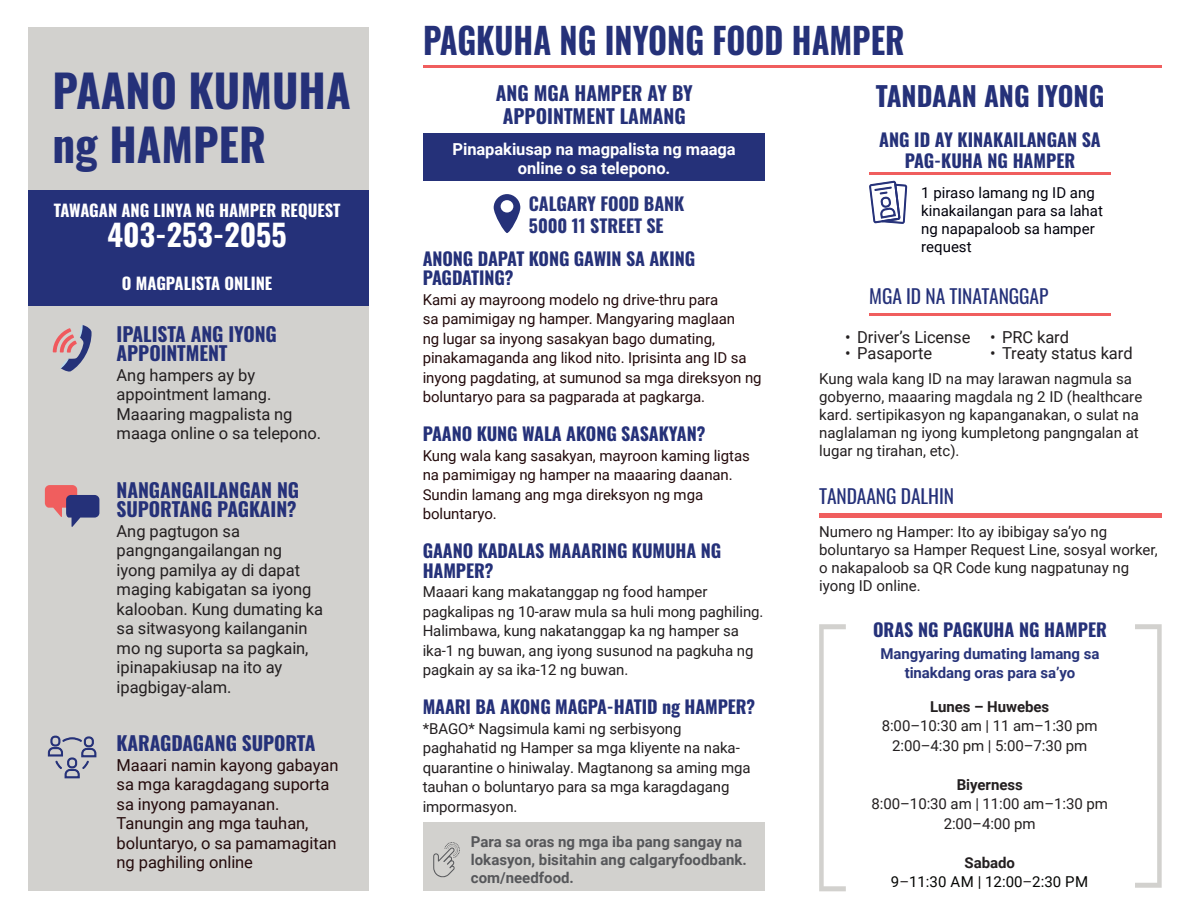
<style>
.page{position:relative;width:1188px;height:918px;background:#fff}
.page>*{position:absolute;margin:0;border:0;box-sizing:border-box;transform-origin:0 0}
.t1{font:700 45px/54px "Oswald";color:#253179}
.t2{font:700 36px "Oswald";color:#253179;scale:.9 1}
.t3{font:700 30px "Oswald";color:#fff}
.t4{font:700 27px "Oswald";color:#253179}
.t5{font:700 19.5px/19.5px "Oswald";letter-spacing:-.005em;color:#253179}
.t6{font:19.5px "Oswald";letter-spacing:-.005em;color:#253179}
.t7{font:700 18px/19.5px "Oswald";letter-spacing:-.005em;color:#253179}
.t8{font:700 18px "Oswald";letter-spacing:-.005em;color:#28347a}
.t9{font:16.5px/19.5px "Roboto";letter-spacing:-.005em;color:#231f20}
.t10{font:16.5px/19.5px "Roboto";letter-spacing:-.005em;color:#240b0c}
.t11{font:700 16.5px/19.5px "Roboto";letter-spacing:-.005em;color:#fff;text-align:center}
.t12{font:700 16.5px "Oswald";color:#fff}
.t13{font:15px/19.5px "Roboto";letter-spacing:-.005em;color:#231f20}
.t14{font:15px/19.5px "Roboto";letter-spacing:-.005em;color:#240b0c}
.t15{font:700 15px/18px "Roboto";color:#56575a}
.t16{font:15px/18px "Roboto";color:#00000b}
.t17{font:700 15px/19.5px "Roboto";letter-spacing:-.005em;color:#28347a;text-align:center}
.t18{font:700 15px "Roboto";letter-spacing:-.005em;color:#231f20}
.t19{font:15px "Roboto";color:#040503}
.s1{color:#231f20}
</style>
<div class="page">
<div style="left:423px;top:133px;width:342px;height:47px;background:#253179"></div>
<div style="left:28px;top:27px;width:341px;height:864px;background:#d2d1ce"></div>
<div style="left:28px;top:191px;width:341px;height:115px;background:#253179"></div>
<hr style="left:869px;top:172px;width:242px;height:3px;background:#f05e5e">
<svg style="left:48px;top:735px;width:49px;height:44px"></svg>
<hr style="left:423px;top:65px;width:738px;height:3px;background:#f05e5e">
<hr style="left:869px;top:313px;width:242px;height:3px;background:#f05e5e">
<hr style="left:819px;top:513px;width:342px;height:4px;background:#f05e5e">
<svg style="left:1135px;top:624px;width:27px;height:264px"></svg>
<svg style="left:819px;top:624px;width:27px;height:267px"></svg>
<div style="left:423px;top:822px;width:342px;height:69px;background:#d2d1ce"></div>
<svg style="left:45px;top:485px;width:54px;height:42px"></svg>
<svg style="left:53px;top:325px;width:39px;height:47px"></svg>
<svg style="left:433px;top:842px;width:27px;height:36px"></svg>
<svg style="left:869px;top:180px;width:39px;height:44px"></svg>
<svg style="left:494px;top:194px;width:26px;height:39px"></svg>
<p class="t1" style="left:52px;top:67px;width:300px">PAANO KUMUHA ng HAMPER</p>
<p class="t12" style="left:54px;top:202px;width:288px">TAWAGAN ANG LINYA NG HAMPER REQUEST</p>
<p class="t3" style="left:107px;top:219px;width:181px">403-253-2055</p>
<p class="t12" style="left:122px;top:274px;width:152px">O MAGPALISTA ONLINE</p>
<p class="t5" style="left:117px;top:325px;width:162px">IPALISTA ANG IYONG<br>APPOINTMENT</p>
<p class="t9" style="left:117px;top:365px;width:206px">Ang hampers ay by appointment lamang.<br>Maaaring magpalista ng maaga online o sa telepono.</p>
<p class="t5" style="left:117px;top:481px;width:184px">NANGANGAILANGAN NG<br>SUPORTANG PAGKAIN?</p>
<p class="t9" style="left:117px;top:521px;width:208px">Ang pagtugon sa pangngangailangan ng iyong pamilya ay di dapat maging kabigatan sa iyong kalooban. Kung dumating ka sa sitwasyong kailanganin mo ng suporta sa pagkain, ipinapakiusap na ito ay ipagbigay-alam.</p>
<p class="t5" style="left:117px;top:735px;width:200px">KARAGDAGANG SUPORTA</p>
<p class="t10" style="left:117px;top:755px;width:223px">Maaari namin kayong gabayan sa mga karagdagang suporta sa inyong pamayanan.<br>Tanungin ang mga tauhan, boluntaryo, o sa pamamagitan ng paghiling online</p>
<p class="t2" style="left:423px;top:22px;width:537px">PAGKUHA NG INYONG FOOD HAMPER</p>
<p class="t5" style="left:496px;top:83px;width:199px;line-height:23.4px;text-align:center">ANG MGA HAMPER AY BY<br>APPOINTMENT LAMANG</p>
<p class="t11" style="left:453px;top:138px;width:285px">Pinapakiusap na magpalista ng maaga online o sa telepono.</p>
<p class="t8" style="left:529px;top:194px;width:157px">CALGARY FOOD BANK</p>
<p class="t8" style="left:529px;top:216px;width:136px">5000 11 STREET SE</p>
<p class="t7" style="left:423px;top:250px;width:274px">ANONG DAPAT KONG GAWIN SA AKING<br>PAGDATING?</p>
<p class="t14" style="left:423px;top:289px;width:341px">Kami ay mayroong modelo ng drive-thru para<br>sa pamimigay ng hamper. Mangyaring maglaan<br>ng lugar sa inyong sasakyan bago dumating, pinakamaganda ang likod nito. Iprisinta ang ID sa inyong pagdating, at sumunod sa mga direksyon ng boluntaryo para sa pagparada at pagkarga.</p>
<p class="t7" style="left:423px;top:425px;width:284px">PAANO KUNG WALA AKONG SASAKYAN?</p>
<p class="t14" style="left:423px;top:445px;width:329px">Kung wala kang sasakyan, mayroon kaming ligtas na pamimigay ng hamper na maaaring daanan.<br>Sundin lamang ang mga direksyon ng mga boluntaryo.</p>
<p class="t7" style="left:423px;top:542px;width:300px">GAANO KADALAS MAAARING KUMUHA NG<br>HAMPER?</p>
<p class="t13" style="left:423px;top:582px;width:342px">Maaari kang makatanggap ng food hamper pagkalipas ng 10-araw mula sa huli mong paghiling.<br>Halimbawa, kung nakatanggap ka ng hamper sa ika-1 ng buwan, ang iyong susunod na pagkuha ng pagkain ay sa ika-12 ng buwan.</p>
<p class="t7" style="left:423px;top:698px;width:334px">MAARI BA AKONG MAGPA-HATID ng HAMPER?</p>
<p class="t13" style="left:423px;top:718px;width:330px">*BAGO* Nagsimula kami ng serbisyong paghahatid ng Hamper sa mga kliyente na naka&shy;quarantine o hiniwalay. Magtanong sa aming mga tauhan o boluntaryo para sa mga karagdagang impormasyon.</p>
<p class="t15" style="left:471px;top:832px;width:277px">Para sa oras ng mga iba pang sangay na lokasyon, bisitahin ang calgaryfoodbank. com/needfood.</p>
<p class="t4" style="left:876px;top:82px;width:230px">TANDAAN ANG IYONG</p>
<p class="t7" style="left:879px;top:130px;width:223px;line-height:21.6px;text-align:center">ANG ID AY KINAKAILANGAN SA<br>PAG-KUHA NG HAMPER</p>
<p class="t16" style="left:921px;top:183px;width:183px">1 piraso lamang ng ID ang kinakailangan para sa lahat ng napapaloob sa hamper request</p>
<p class="t6" style="left:869px;top:279px;width:181px">MGA ID NA TINATANGGAP</p>
<p class="t9" style="left:845px;top:327px;width:127px">• Driver’s License</p>
<p class="t9" style="left:845px;top:343px;width:88px">• Pasaporte</p>
<p class="t9" style="left:990px;top:327px;width:81px">• PRC kard</p>
<p class="t9" style="left:990px;top:343px;width:144px">• Treaty status kard</p>
<p class="t13" style="left:819px;top:369px;width:325px;line-height:18px">Kung wala kang ID na may larawan nagmula sa gobyerno, maaaring magdala ng 2 ID (healthcare kard. sertipikasyon ng kapanganakan, o sulat na naglalaman ng iyong kumpletong pangngalan at lugar ng tirahan, etc).</p>
<p class="t6" style="left:819px;top:479px;width:136px">TANDAANG DALHIN</p>
<p class="t13" style="left:819px;top:523px;width:340px;line-height:18px">Numero ng Hamper: Ito ay ibibigay sa’yo ng boluntaryo sa Hamper Request Line, sosyal worker, o nakapaloob sa QR Code kung nagpatunay ng iyong ID online.</p>
<p class="t7" style="left:873px;top:621px;width:235px">ORAS NG PAGKUHA NG HAMPER</p>
<p class="t17" style="left:881px;top:643px;width:220px">Mangyaring dumating lamang sa tinakdang oras para sa’yo</p>
<p class="t18" style="left:930px;top:696px;width:120px">Lunes – Huwebes</p>
<p class="t13" style="left:882px;top:715px;width:217px">8:00–10:30 am | 11 am–1:30 pm</p>
<p class="t13" style="left:892px;top:735px;width:196px">2:00–4:30 pm | 5:00–7:30 pm</p>
<p class="t18" style="left:957px;top:774px;width:67px">Biyerness</p>
<p class="t13" style="left:872px;top:793px;width:238px">8:00–10:30 am | 11:00 am–1:30 pm</p>
<p class="t13" style="left:944px;top:813px;width:94px">2:00–4:00 pm</p>
<p class="t18" style="left:965px;top:852px;width:52px">Sabado</p>
<p class="t19" style="left:891px;top:871px;width:199px">9<span class="s1">–</span>11:30 AM | 12:00<span class="s1">–</span>2:30 PM</p>
</div>
